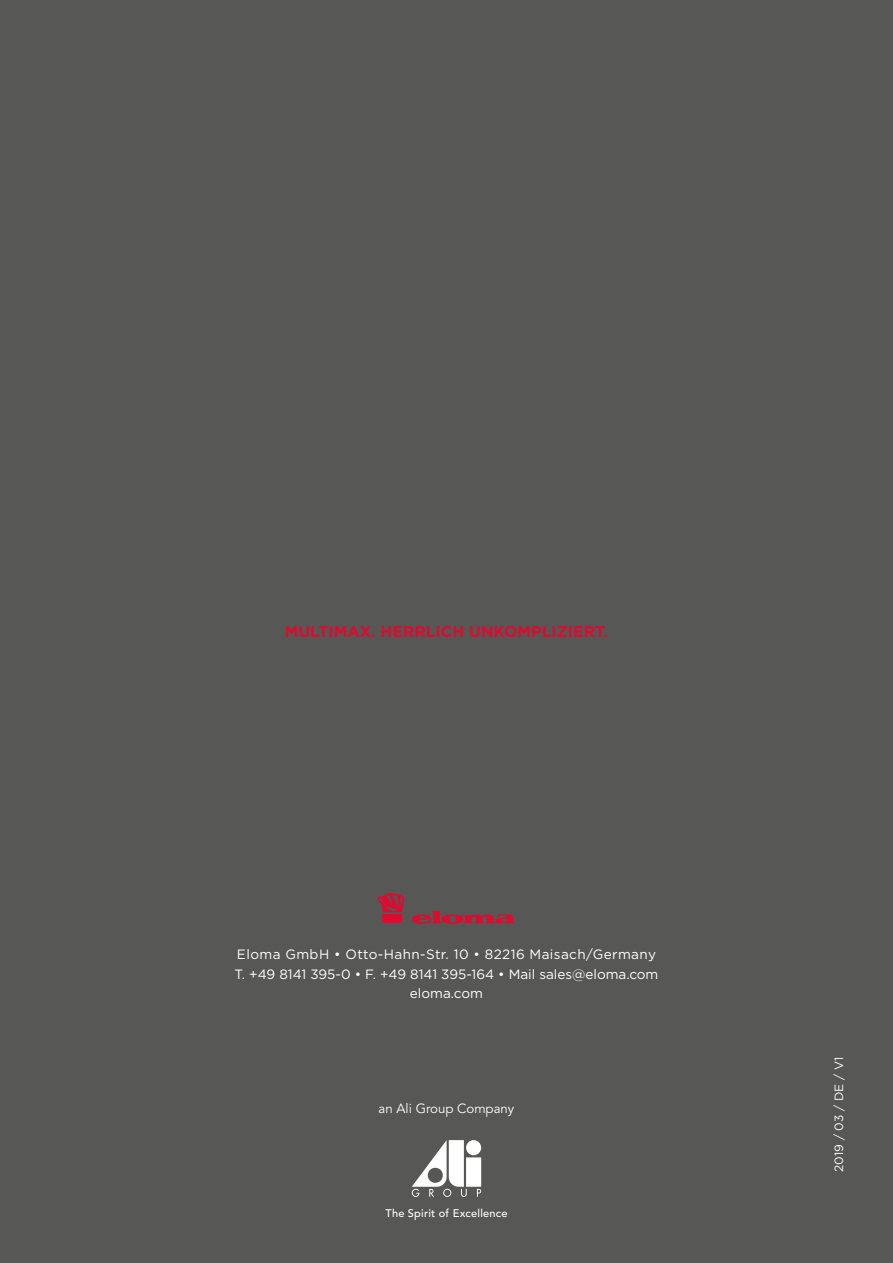
<style>
.page{position:relative;width:893px;height:1263px;background:#575756}
.page>*{position:absolute;margin:0;border:0;box-sizing:border-box;transform-origin:0 0}
.t1{font:700 15.75px "Gotham";color:#dd0b2f}
.t2{font:13.5px/19.5px "Gotham";color:#fff;text-align:center}
.t3{font:13.2px "Avenir LT Std";color:#fff}
.t4{font:12px "Gotham";letter-spacing:.02em;color:#fff}
.t5{font:500 10.95px "Avenir LT Std";letter-spacing:.02em;color:#fff}
</style>
<div class="page">
<svg style="left:412px;top:911px;width:103px;height:13px"></svg>
<svg style="left:377px;top:893px;width:27px;height:30px"></svg>
<div style="left:466px;top:1140px;width:15px;height:15px;background:#fff;border-radius:50%"></div>
<div style="left:466px;top:1157px;width:15px;height:30px;background:#fff"></div>
<svg style="left:412px;top:1140px;width:55px;height:57px"></svg>
<svg style="left:477px;top:1189px;width:4px;height:8px"></svg>
<p class="t1" style="left:285px;top:625px;width:325px">MULTIMAX. HERRLICH UNKOMPLIZIERT.</p>
<p class="t2" style="left:234px;top:945px;width:425px">Eloma GmbH • Otto-Hahn-Str. 10 • 82216 Maisach/Germany<br>T. +49 8141 395-0 • F. +49 8141 395-164 • Mail sales@eloma.com eloma.com</p>
<p class="t3" style="left:379px;top:1103px;width:137px">an Ali Group Company</p>
<p class="t5" style="left:385px;top:1208px;width:123px">The Spirit of Excellence</p>
<p class="t4" style="left:833px;top:1172px;width:117px;rotate:-90deg">2019 / 03 / DE / V1</p>
</div>
